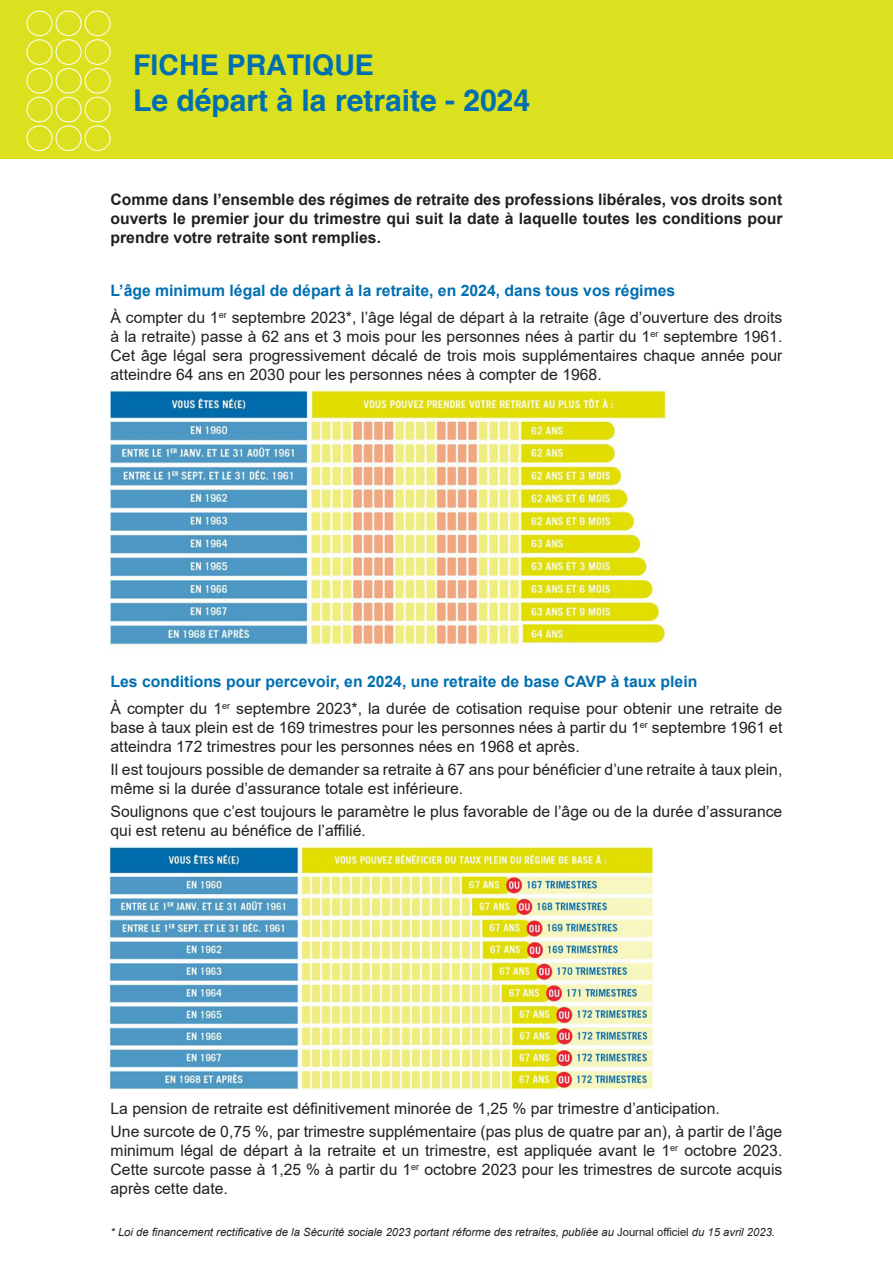
<style>
.page{position:relative;width:893px;height:1263px;background:#fff}
.page>*{position:absolute;margin:0;border:0;box-sizing:border-box;transform-origin:0 0}
.t1{font:700 30px "Helvetica";color:#006faf}
.t2{font:700 28.5px "Helvetica";color:#006faf}
.t3{font:15.75px/18.9px "Arial";color:#231f20;text-align:justify}
.t4{font:700 15.75px/18.9px "Arial";color:#231f20;text-align:justify}
.t5{font:700 15.75px "Arial";color:#006faf}
.t6{font:italic 11.25px "Arial";color:#231f20}
.s1{font-style:normal}
</style>
<div class="page">
<div style="left:0;top:0;width:893px;height:158px;background:#dbe11e"></div>
<div style="left:27px;top:97px;width:25px;height:25px;border:1px solid #fff;border-radius:50%"></div>
<div style="left:27px;top:125px;width:25px;height:26px;border:1px solid #fff;border-radius:50%"></div>
<div style="left:85px;top:97px;width:26px;height:25px;border:1px solid #fff;border-radius:50%"></div>
<div style="left:85px;top:125px;width:26px;height:26px;border:1px solid #fff;border-radius:50%"></div>
<div style="left:56px;top:97px;width:25px;height:25px;border:1px solid #fff;border-radius:50%"></div>
<div style="left:56px;top:125px;width:25px;height:26px;border:1px solid #fff;border-radius:50%"></div>
<div style="left:27px;top:68px;width:25px;height:26px;border:1px solid #fff;border-radius:50%"></div>
<div style="left:85px;top:68px;width:26px;height:26px;border:1px solid #fff;border-radius:50%"></div>
<div style="left:56px;top:68px;width:25px;height:26px;border:1px solid #fff;border-radius:50%"></div>
<div style="left:27px;top:39px;width:25px;height:26px;border:1px solid #fff;border-radius:50%"></div>
<div style="left:85px;top:39px;width:26px;height:26px;border:1px solid #fff;border-radius:50%"></div>
<div style="left:56px;top:39px;width:25px;height:26px;border:1px solid #fff;border-radius:50%"></div>
<div style="left:27px;top:11px;width:25px;height:25px;border:1px solid #fff;border-radius:50%"></div>
<div style="left:85px;top:11px;width:26px;height:25px;border:1px solid #fff;border-radius:50%"></div>
<div style="left:56px;top:11px;width:25px;height:25px;border:1px solid #fff;border-radius:50%"></div>
<img style="left:110px;top:389px;width:561px;height:264px">
<img style="left:106px;top:846px;width:547px;height:245px">
<p class="t2" style="left:133px;top:47px;width:242px">FICHE PRATIQUE</p>
<p class="t1" style="left:133px;top:82px;width:398px">Le départ à la retraite - 2024</p>
<p class="t4" style="left:111px;top:190px;width:673px">Comme dans l’ensemble des régimes de retraite des professions libérales, vos droits sont ouverts le premier jour du trimestre qui suit la date à laquelle toutes les conditions pour prendre votre retraite sont remplies.</p>
<p class="t5" style="left:111px;top:279px;width:566px">L’âge minimum légal de départ à la retraite, en 2024, dans tous vos régimes</p>
<p class="t3" style="left:111px;top:308px;width:673px">À compter du 1<sup>er</sup> septembre 2023*, l’âge légal de départ à la retraite (âge d’ouverture des droits à la retraite) passe à 62 ans et 3 mois pour les personnes nées à partir du 1<sup>er</sup> septembre 1961.<br>Cet âge légal sera progressivement décalé de trois mois supplémentaires chaque année pour atteindre 64 ans en 2030 pour les personnes nées à compter de 1968.</p>
<p class="t5" style="left:111px;top:670px;width:588px">Les conditions pour percevoir, en 2024, une retraite de base CAVP à taux plein</p>
<p class="t3" style="left:111px;top:699px;width:673px">À compter du 1<sup>er</sup> septembre 2023*, la durée de cotisation requise pour obtenir une retraite de base à taux plein est de 169 trimestres pour les personnes nées à partir du 1<sup>er</sup> septembre 1961 et atteindra 172 trimestres pour les personnes nées en 1968 et après.</p>
<p class="t3" style="left:111px;top:760px;width:673px">Il est toujours possible de demander sa retraite à 67 ans pour bénéficier d’une retraite à taux plein, même si la durée d’assurance totale est inférieure.</p>
<p class="t3" style="left:111px;top:802px;width:673px">Soulignons que c’est toujours le paramètre le plus favorable de l’âge ou de la durée d’assurance qui est retenu au bénéfice de l’affilié.</p>
<p class="t3" style="left:111px;top:1099px;width:611px">La pension de retraite est définitivement minorée de 1,25 % par trimestre d’anticipation.</p>
<p class="t3" style="left:111px;top:1122px;width:673px">Une surcote de 0,75 %, par trimestre supplémentaire (pas plus de quatre par an), à partir de l’âge minimum légal de départ à la retraite et un trimestre, est appliquée avant le 1<sup>er</sup> octobre 2023.<br>Cette surcote passe à 1,25 % à partir du 1<sup>er</sup> octobre 2023 pour les trimestres de surcote acquis après cette date.</p>
<p class="t6" style="left:111px;top:1225px;width:666px">* Loi de financement rectificative de la Sécurité sociale 2023 portant réforme des retraites, publiée au <span class="s1">Journal officiel</span> du 15 avril 2023.</p>
</div>
